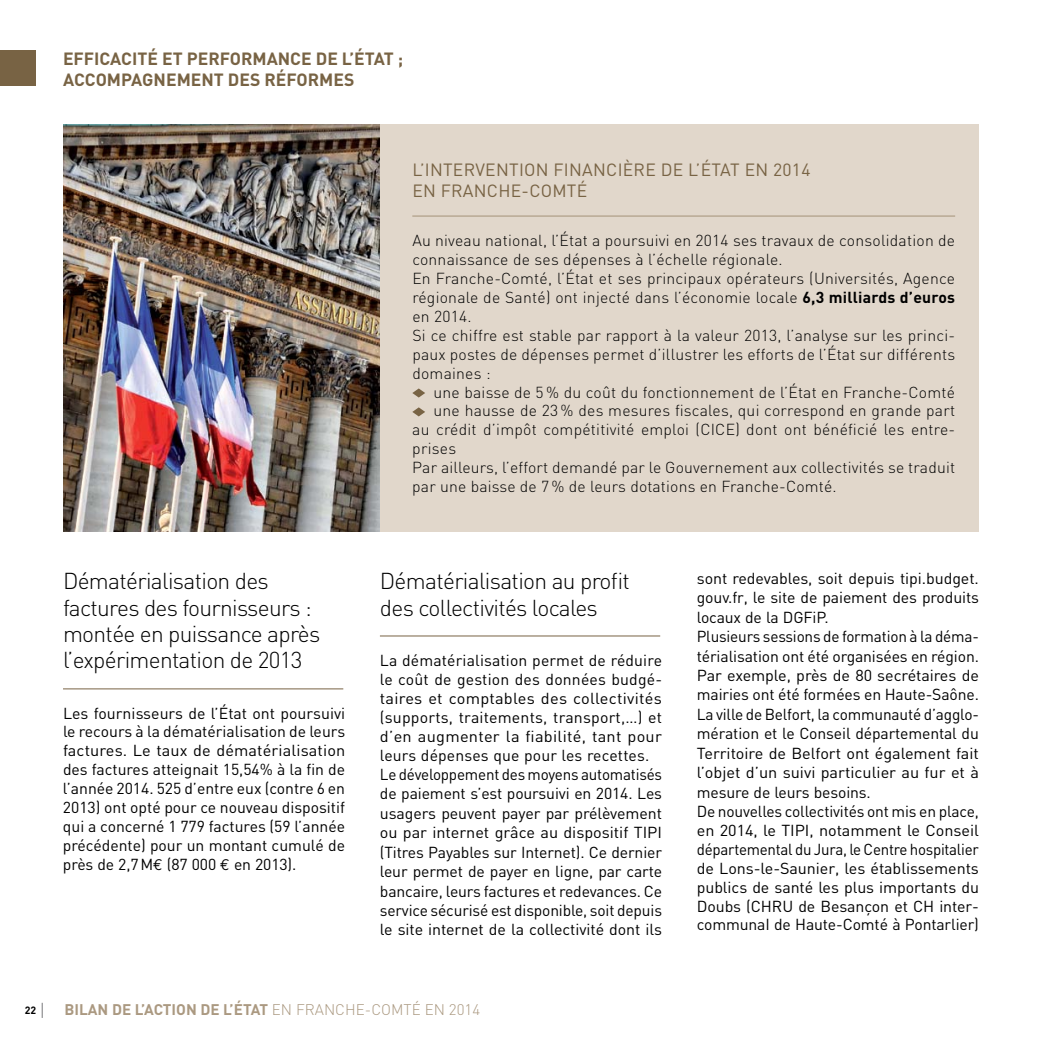
<style>
.page{position:relative;width:1042px;height:1042px;background:#fff}
.page>*{position:absolute;margin:0;border:0;box-sizing:border-box;transform-origin:0 0}
.t1{font:300 22.75px/26.2px "DIN";letter-spacing:-.03em;color:#000}
.t2{font:700 17.5px/21px "DIN";color:#786344}
.t3{font:17.5px "DIN";letter-spacing:.015em;color:#786344}
.t4{font:15.75px/19.2px "DIN";letter-spacing:-.01em;color:#000}
.t5{font:300 15.75px/18.9px "DIN";letter-spacing:.015em;color:#000}
.t6{font:700 15.22px "DIN";color:#ab9981}
.t7{font:700 10.5px "DIN";color:#000}
.s1{font-weight:700}
.s2{font-family:"Euro Mono"}
.s3{font-weight:300}
</style>
<div class="page">
<svg style="left:42px;top:1003px;width:1px;height:15px"></svg>
<div style="left:306px;top:124px;width:673px;height:408px;background:#e1d7cb"></div>
<svg style="left:412px;top:388px;width:13px;height:9px"></svg>
<svg style="left:412px;top:407px;width:13px;height:9px"></svg>
<hr style="left:412px;top:216px;width:543px;height:1px;background:#a49278">
<hr style="left:63px;top:688px;width:280px;height:1px;background:#786344">
<hr style="left:380px;top:635px;width:280px;height:1px;background:#786344">
<div style="left:0;top:50px;width:36px;height:36px;background:#786344"></div>
<img style="left:63px;top:124px;width:317px;height:408px">
<p class="t2" style="left:63px;top:47px;width:342px">EFFICACITÉ ET PERFORMANCE DE L’ÉTAT ;<br>ACCOMPAGNEMENT DES RÉFORMES</p>
<p class="t3" style="left:412px;top:159px;width:24px">L’interventionfinanci</p>
<p class="t3" style="left:623px;top:159px;width:21px">èredel</p>
<p class="t3" style="left:696px;top:159px;width:25px">’Étaten</p>
<p class="t3" style="left:773px;top:159px;width:39px">2014</p>
<p class="t3" style="left:412px;top:180px;width:52px">en Franche</p>
<p class="t3" style="left:521px;top:180px;width:32px">-Comté</p>
<p class="t5" style="left:412px;top:231px;width:544px">Au niveau national, l’État a poursuivi en 2014 ses travaux de consolidation de connaissance de ses dépenses à l’échelle régionale.<br>En Franche-Comté, l’État et ses principaux opérateurs (Universités, Agence régionale de Santé) ont injecté dans l’économie locale <span class="s1">6,3 MILLIARDS D’EUROS </span>en 2014.<br>Si ce chiffre est stable par rapport à la valeur 2013, l’analyse sur les princi&shy;paux postes de dépenses permet d’illustrer les efforts de l’État sur différents domaines :</p>
<p class="t5" style="left:433px;top:382px;width:523px">une baisse de 5 % du coût du fonctionnement de l’État en Franche-Comté</p>
<p class="t5" style="left:433px;top:401px;width:523px">une hausse de 23 % des mesures fiscales, qui correspond en grande part</p>
<p class="t5" style="left:412px;top:420px;width:544px">au crédit d’impôt compétitivité emploi (C ICE) dont ont bénéficié les entre-</p>
<p class="t5" style="left:412px;top:439px;width:45px">prises</p>
<p class="t5" style="left:412px;top:458px;width:544px">Par ailleurs, l’effort demandé par le Gouvernement aux collectivités se traduit</p>
<p class="t5" style="left:412px;top:477px;width:426px">par une baisse de 7 % de leurs dotations en Franche-Comté.</p>
<h1 class="t1" style="left:63px;top:568px;width:259px">Dématérialisation des factures des fournisseurs : montée en puissance après l’expérimentation de 2013</h1>
<p class="t4" style="left:63px;top:703px;width:284px;text-align:justify">Les fournisseurs de l’État ont poursuivi le recours à la dématérialisation de leurs factures. Le taux de dématérialisation des factures atteignait 15,54% à la fin de l’année 2014. 525 d’entre eux (contre 6 en 2013) ont opté pour ce nouveau dispositif qui a concerné 1 779 factures (59 l’année précédente) pour un montant cumulé de près de 2,7M<span class="s2">€</span> (87 000 <span class="s2">€</span> en 2013).</p>
<h1 class="t1" style="left:380px;top:568px;width:251px">Dématérialisation au profit des collectivités locales</h1>
<p class="t4" style="left:380px;top:650px;width:284px">La dématérialisation permet de réduire le coût de gestion des données budgé&shy;taires et comptables des collectivités (supports, traitements, transport,…) et d’en augmenter la fiabilité, tant pour leurs dépenses que pour les recettes.<br>Le développement des moyens automatisés de paiement s’est poursuivi en 2014. Les usagers peuvent payer par prélèvement ou par internet grâce au dispositif TIPI (Titres Payables sur Internet). Ce dernier leur permet de payer en ligne, par carte bancaire, leurs factures et redevances. Ce service sécurisé est disponible, soit depuis le site internet de la collectivité dont ils</p>
<p class="t7" style="left:25px;top:1003px;width:13px">22</p>
<p class="t6" style="left:64px;top:1000px;width:417px">BILAN DE L’ACTION DE L’ÉTAT <span class="s3">en franche-comté en 2014</span></p>
<p class="t4" style="left:697px;top:568px;width:284px">sont redevables, soit depuis tipi.budget. gouv.fr, le site de paiement des produits locaux de la DGFiP.<br>Plusieurs sessions de formation à la déma&shy;térialisation ont été organisées en région.<br>Par exemple, près de 80 secrétaires de mairies ont été formées en Haute-Saône.<br>La ville de Belfort, la communauté d’agglo&shy;mération et le Conseil départemental du Territoire de Belfort ont également fait l’objet d’un suivi particulier au fur et à mesure de leurs besoins.<br>De nouvelles collectivités ont mis en place, en 2014, le TIPI, notamment le Conseil départemental du Jura, le Centre hospitalier de Lons-le-Saunier, les établissements publics de santé les plus importants du Doubs (CHRU de Besançon et CH inter&shy;communaI de Haute-Comté à Pontarlier)</p>
</div>
